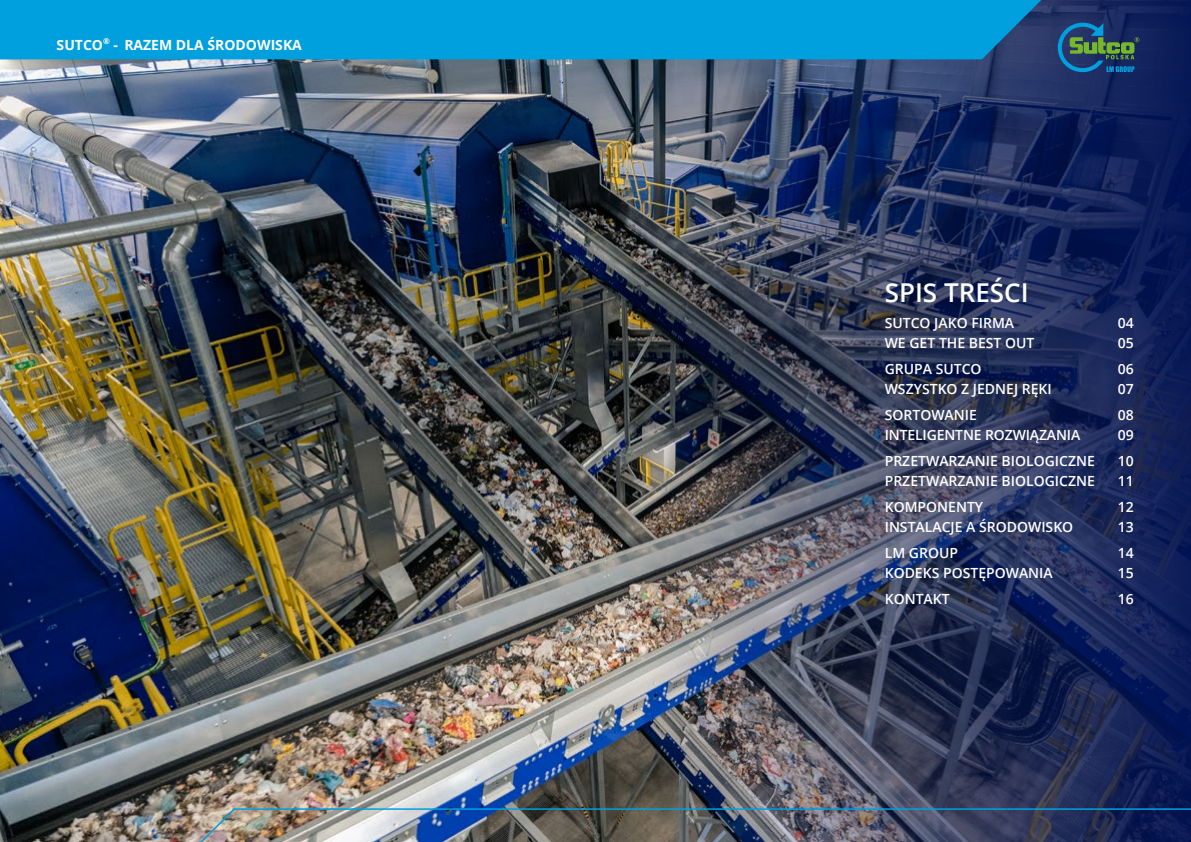
<style>
.page{position:relative;width:1191px;height:842px;background:#fff}
.page>*{position:absolute;margin:0;border:0;box-sizing:border-box;transform-origin:0 0}
.t1{font:600 26px "Open Sans";color:#fff}
.t2{font:600 14px "Open Sans";color:#fff}
.t3{font:700 14px "Open Sans";color:#fff}
</style>
<div class="page">
<img style="left:0;top:59px;width:643px;height:783px">
<img style="left:643px;top:0;width:548px;height:807px">
<svg style="left:1057px;top:23px;width:82px;height:49px;background:#28576b"></svg>
<div style="left:0;top:0;width:1041px;height:59px;background:#00a0de"></div>
<img style="left:158px;top:807px;width:1033px;height:35px">
<p class="t3" style="left:57px;top:35px;width:247px">SUTCO<sup>®</sup> - RAZEM DLA ŚRODOWISKA</p>
<h1 class="t1" style="left:884px;top:274px;width:145px">SPIS TREŚCI</h1>
<p class="t2" style="left:884px;top:313px;width:131px">SUTCO JAKO FIRMA</p>
<p class="t2" style="left:1117px;top:313px;width:17px">04</p>
<p class="t2" style="left:884px;top:333px;width:151px">WE GET THE BEST OUT</p>
<p class="t2" style="left:1117px;top:333px;width:17px">05</p>
<p class="t2" style="left:884px;top:359px;width:98px">GRUPA SUTCO</p>
<p class="t2" style="left:1117px;top:359px;width:17px">06</p>
<p class="t2" style="left:884px;top:379px;width:169px">WSZYSTKO Z JEDNEJ RĘKI</p>
<p class="t2" style="left:1117px;top:379px;width:17px">07</p>
<p class="t2" style="left:884px;top:405px;width:94px">SORTOWANIE</p>
<p class="t2" style="left:1117px;top:405px;width:17px">08</p>
<p class="t2" style="left:884px;top:425px;width:197px">INTELIGENTNE ROZWIĄZANIA</p>
<p class="t2" style="left:1117px;top:425px;width:17px">09</p>
<p class="t2" style="left:884px;top:451px;width:212px">PRZETWARZANIE BIOLOGICZNE</p>
<p class="t2" style="left:1117px;top:451px;width:17px">10</p>
<p class="t2" style="left:884px;top:471px;width:212px">PRZETWARZANIE BIOLOGICZNE</p>
<p class="t2" style="left:1117px;top:471px;width:17px">11</p>
<p class="t2" style="left:884px;top:497px;width:100px">KOMPONENTY</p>
<p class="t2" style="left:1117px;top:497px;width:17px">12</p>
<p class="t2" style="left:884px;top:517px;width:190px">INSTALACJE A ŚRODOWISKO</p>
<p class="t2" style="left:1117px;top:517px;width:17px">13</p>
<p class="t2" style="left:884px;top:543px;width:75px">LM GROUP</p>
<p class="t2" style="left:1117px;top:543px;width:17px">14</p>
<p class="t2" style="left:884px;top:563px;width:170px">KODEKS POSTĘPOWANIA</p>
<p class="t2" style="left:1117px;top:563px;width:17px">15</p>
<p class="t2" style="left:884px;top:589px;width:66px">KONTAKT</p>
<p class="t2" style="left:1117px;top:589px;width:17px">16</p>
</div>
